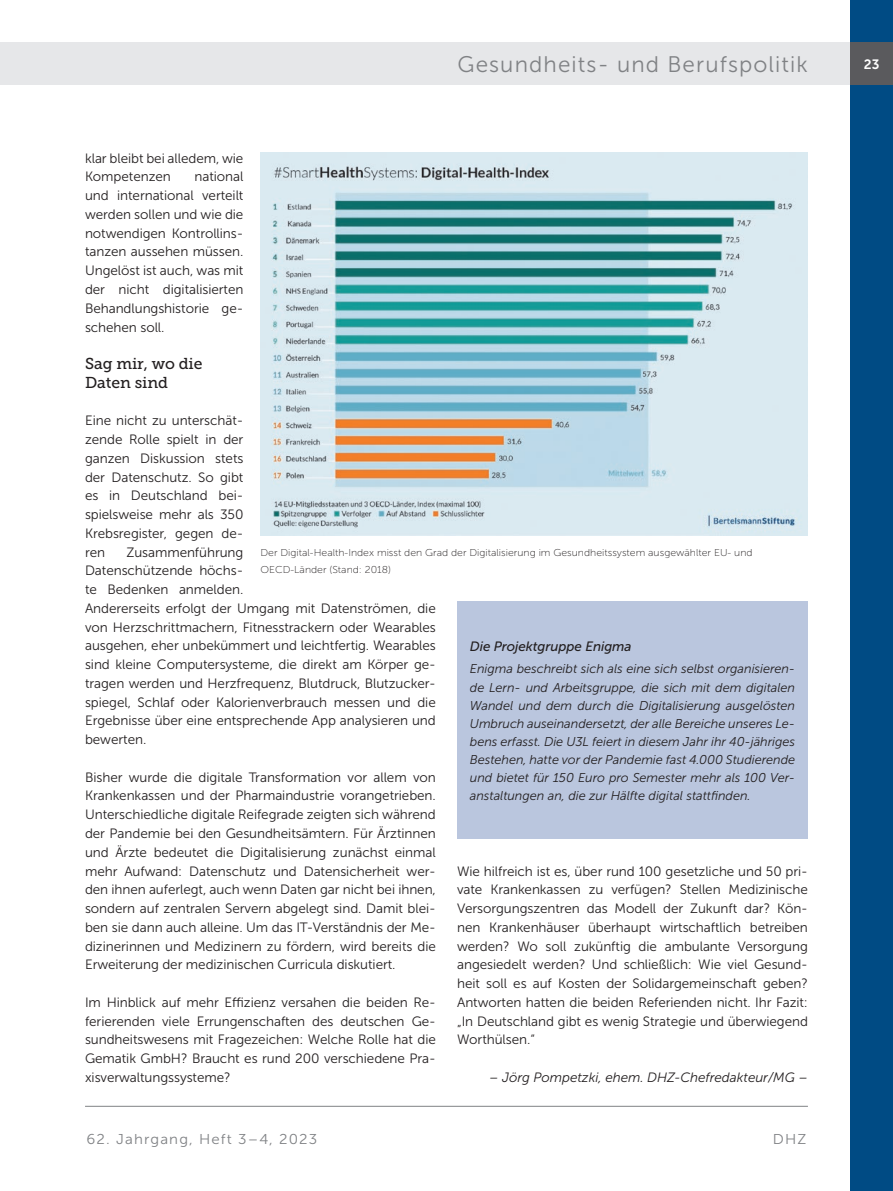
<style>
.page{position:relative;width:893px;height:1191px;background:#fff}
.page>*{position:absolute;margin:0;border:0;box-sizing:border-box;transform-origin:0 0}
.t1{font:22.5px "Museo Sans 300";letter-spacing:.05em;color:#808285}
.t2{font:15.75px/18.8px "Museo Slab 500";letter-spacing:-.005em;color:#231f20}
.t3{font:14.25px "Museo Sans 300";letter-spacing:.075em;color:#808285;scale:1.05 1}
.t4{font:13.5px/18.8px "Museo Sans 300";letter-spacing:-.005em;color:#231f20;text-align:justify}
.t5{font:italic 13.5px "Museo Sans 300";letter-spacing:-.005em;color:#231f20}
.t6{font:italic 13.5px "Museo Sans 500";letter-spacing:-.005em;color:#231f20}
.t7{font:13.5px "Museo Sans 700";color:#fff}
.t8{font:italic 12.75px/18px "Museo Sans 300";letter-spacing:-.005em;color:#231f20;text-align:justify}
.t9{font:10.05px/16.5px "Museo Sans 100";color:#231f20;scale:1.05 1}
</style>
<div class="page">
<hr style="left:85px;top:1106px;width:723px;height:1px;background:#808285">
<div style="left:0;top:43px;width:893px;height:42px;background:#e6e7e9"></div>
<div style="left:850px;top:0;width:43px;height:1191px;background:#004b84"></div>
<img style="left:260px;top:152px;width:548px;height:383px">
<div style="left:457px;top:601px;width:351px;height:238px;background:#bac6de"></div>
<div style="left:850px;top:43px;width:43px;height:42px;background:#5a5a5d"></div>
<h1 class="t1" style="left:457px;top:52px;width:352px">Gesundheits- und Berufspolitik</h1>
<p class="t4" style="left:85px;top:149px;width:160px">klar bleibt bei alledem, wie<br>Kompetenzen</p>
<p class="t4" style="left:85px;top:167px;width:160px;text-indent:109px">national und international verteilt werden sollen und wie die notwendigen Kontrollins&shy;tanzen aussehen müssen.<br>Ungelöst ist auch, was mit der nicht digitalisierten Behandlungshistorie ge&shy;schehen soll.</p>
<p class="t2" style="left:85px;top:354px;width:119px">Sag mir, wo die<br>Daten sind</p>
<p class="t4" style="left:85px;top:411px;width:160px">Eine nicht zu unterschät&shy;zende Rolle spielt in der ganzen Diskussion stets der Datenschutz. So gibt es in Deutschland bei&shy;spielsweise mehr als 350<br>Krebsregister, gegen de&shy;ren</p>
<p class="t4" style="left:85px;top:542px;width:352px;text-align:left;text-indent:41px">Zusammenführung<br>Datenschützende höchs-<br>te Bedenken anmelden.<br>Andererseits erfolgt der Umgang mit Datenströmen, die von Herzschrittmachern, Fitnesstrackern oder Wearables ausgehen, eher unbekümmert und leichtfertig. Wearables sind kleine Computersysteme, die direkt am Körper ge&shy;tragen werden und Herzfrequenz, Blutdruck, Blutzucker&shy;spiegel, Schlaf oder Kalorienverbrauch messen und die Ergebnisse über eine entsprechende App analysieren und bewerten.</p>
<p class="t4" style="left:85px;top:767px;width:352px">Bisher wurde die digitale Transformation vor allem von Krankenkassen und der Pharmaindustrie vorangetrieben.<br>Unterschiedliche digitale Reifegrade zeigten sich während der Pandemie bei den Gesundheitsämtern. Für Ärztinnen und Ärzte bedeutet die Digitalisierung zunächst einmal mehr Aufwand: Datenschutz und Datensicherheit wer&shy;den ihnen auferlegt, auch wenn Daten gar nicht bei ihnen, sondern auf zentralen Servern abgelegt sind. Damit blei&shy;ben sie dann auch alleine. Um das IT-Verständnis der Me&shy;dizinerinnen und Medizinern zu fördern, wird bereits die Erweiterung der medizinischen Curricula diskutiert.</p>
<p class="t4" style="left:85px;top:993px;width:352px">Im Hinblick auf mehr Effizienz versahen die beiden Re&shy;ferierenden viele Errungenschaften des deutschen Ge&shy;sundheitswesens mit Fragezeichen: Welche Rolle hat die Gematik GmbH? Braucht es rund 200 verschiedene Pra&shy;xisverwaltungssysteme?</p>
<p class="t9" style="left:260px;top:544px;width:470px">Der Digital-Health-Index misst den Grad der Digitalisierung im Gesundheitssystem ausgewählter EU- und<br>OECD-Länder (Stand: 2018)</p>
<p class="t6" style="left:470px;top:639px;width:163px">Die Projektgruppe Enigma</p>
<p class="t8" style="left:470px;top:660px;width:327px">Enigma beschreibt sich als eine sich selbst organisieren&shy;de Lern- und Arbeitsgruppe, die sich mit dem digitalen Wandel und dem durch die Digitalisierung ausgelösten Umbruch auseinandersetzt, der alle Bereiche unseres Le&shy;bens erfasst. Die U3L feiert in diesem Jahr ihr 40-jähriges Bestehen, hatte vor der Pandemie fast 4.000 Studierende und bietet für 150 Euro pro Semester mehr als 100 Ver&shy;anstaltungen an, die zur Hälfte digital stattfinden.</p>
<p class="t4" style="left:457px;top:861px;width:352px">Wie hilfreich ist es, über rund 100 gesetzliche und 50 pri&shy;vate Krankenkassen zu verfügen? Stellen Medizinische Versorgungszentren das Modell der Zukunft dar? Kön&shy;nen Krankenhäuser überhaupt wirtschaftlich betreiben werden? Wo soll zukünftig die ambulante Versorgung angesiedelt werden? Und schließlich: Wie viel Gesund&shy;heit soll es auf Kosten der Solidargemeinschaft geben?<br>Antworten hatten die beiden Referienden nicht. Ihr Fazit: „In Deutschland gibt es wenig Strategie und überwiegend Worthülsen.“</p>
<p class="t5" style="left:489px;top:1070px;width:320px">– Jörg Pompetzki, ehem. DHZ-Chefredakteur/MG –</p>
<p class="t3" style="left:87px;top:1131px;width:221px">62. Jahrgang, Heft 3–4, 2023</p>
<p class="t3" style="left:773px;top:1131px;width:33px">DHZ</p>
<p class="t7" style="left:864px;top:56px;width:17px">23</p>
</div>
